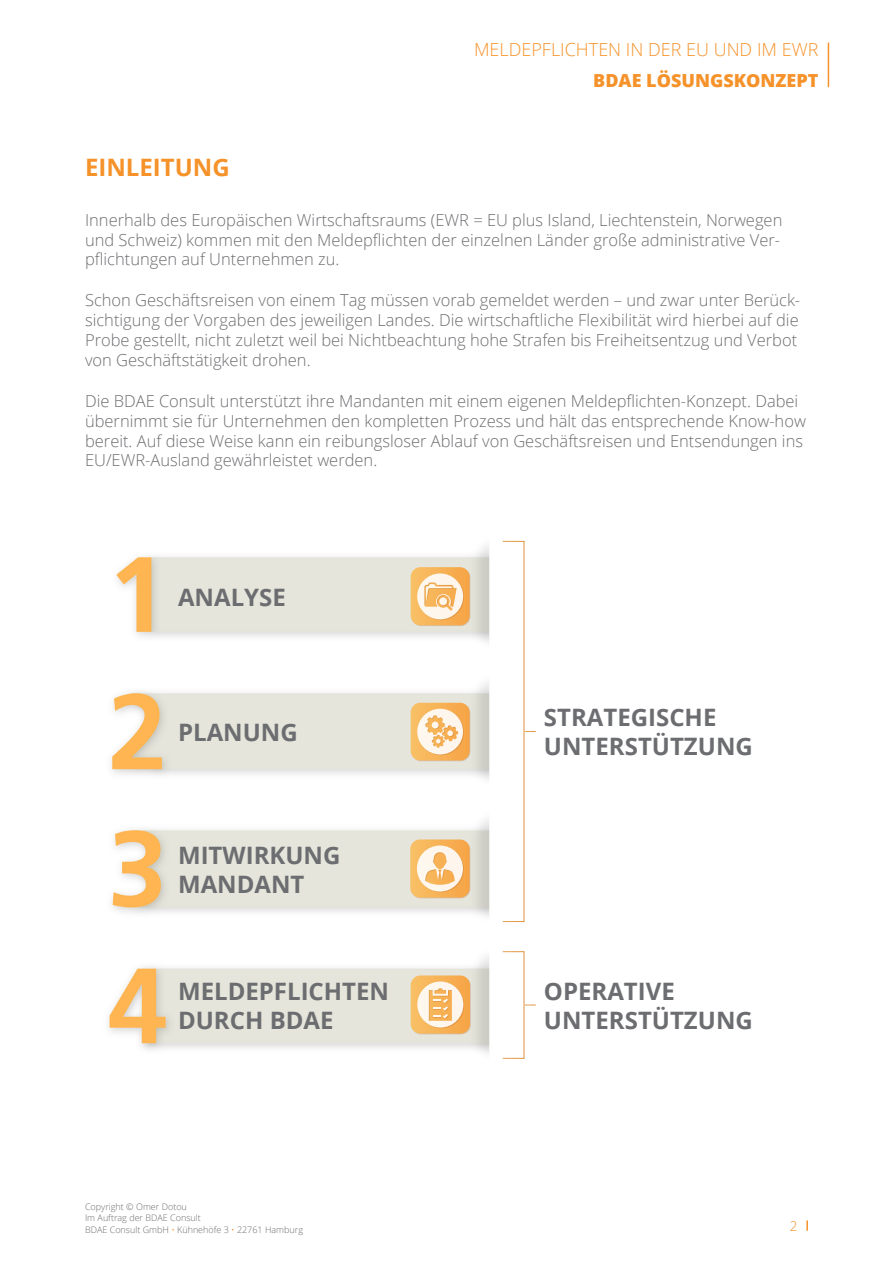
<style>
.page{position:relative;width:893px;height:1263px;background:#fff}
.page>*{position:absolute;margin:0;border:0;box-sizing:border-box;transform-origin:0 0}
.t1{font:700 24px/28.8px "Open Sans";color:#6c6d70}
.t2{font:700 24px "Open Sans";color:#f6922a}
.t3{font:300 18px "Open Sans";color:#f6922a}
.t4{font:800 18px "Open Sans";color:#f6922a}
.t5{font:300 16.5px/19.8px "Open Sans";color:#6c6d70}
.t6{font:300 13.5px "Open Sans";color:#f6922a}
.t7{font:300 9px/10.8px "Open Sans";color:#6c6d70}
.s1{color:#f6922a}
</style>
<div class="page">
<hr style="left:828px;top:43px;width:1px;height:44px;background:#f6922a">
<svg style="left:806px;top:1220px;width:2px;height:11px"></svg>
<img style="left:108px;top:545px;width:382px;height:509px">
<svg style="left:411px;top:567px;width:59px;height:58px;background:#f7c889"></svg>
<svg style="left:411px;top:976px;width:60px;height:58px"></svg>
<svg style="left:411px;top:975px;width:59px;height:58px;background:#f7c787"></svg>
<svg style="left:410px;top:839px;width:60px;height:58px;background:#f7c98c"></svg>
<svg style="left:411px;top:703px;width:59px;height:57px;background:#f7ca8d"></svg>
<div style="left:502px;top:541px;width:22px;height:381px;border:1px solid #fff"></div>
<div style="left:502px;top:951px;width:22px;height:108px;border:1px solid #fff"></div>
<p class="t2" style="left:85px;top:150px;width:146px">EINLEITUNG</p>
<p class="t3" style="left:474px;top:37px;width:346px">MELDEPFLICHTEN IN DER EU UND IM EWR</p>
<p class="t4" style="left:593px;top:67px;width:227px">BDAE LÖSUNGSKONZEPT</p>
<p class="t5" style="left:85px;top:209px;width:699px">Innerhalb des Europäischen Wirtschaftsraums (EWR = EU plus Island, Liechtenstein, Norwegen und Schweiz) kommen mit den Meldepflichten der einzelnen Länder große administrative Ver&shy;pflichtungen auf Unternehmen zu.</p>
<p class="t5" style="left:85px;top:290px;width:717px">Schon Geschäftsreisen von einem Tag müssen vorab gemeldet werden – und zwar unter Berück&shy;sichtigung der Vorgaben des jeweiligen Landes. Die wirtschaftliche Flexibilität wird hierbei auf die Probe gestellt, nicht zuletzt weil bei Nichtbeachtung hohe Strafen bis Freiheitsentzug und Verbot von Geschäftstätigkeit drohen.</p>
<p class="t5" style="left:85px;top:391px;width:722px">Die BDAE Consult unterstützt ihre Mandanten mit einem eigenen Meldepflichten-Konzept. Dabei übernimmt sie für Unternehmen den kompletten Prozess und hält das entsprechende Know-how bereit. Auf diese Weise kann ein reibungsloser Ablauf von Geschäftsreisen und Entsendungen ins EU/EWR-Ausland gewährleistet werden.</p>
<p class="t1" style="left:178px;top:582px;width:109px">ANALYSE</p>
<p class="t1" style="left:178px;top:717px;width:121px">PLANUNG</p>
<p class="t1" style="left:178px;top:840px;width:164px">MITWIRKUNG<br>MANDANT</p>
<p class="t1" style="left:178px;top:976px;width:213px">MELDEPFLICHTEN<br>DURCH BDAE</p>
<p class="t1" style="left:544px;top:702px;width:174px">STRATEGISCHE</p>
<p class="t1" style="left:544px;top:731px;width:210px">UNTERSTÜTZUNG</p>
<p class="t1" style="left:544px;top:976px;width:132px">OPERATIVE</p>
<p class="t1" style="left:544px;top:1005px;width:210px">UNTERSTÜTZUNG</p>
<p class="t7" style="left:85px;top:1201px;width:117px">Copyright © Omer Dotou<br>Im Auftrag der BDAE Consult</p>
<p class="t7" style="left:85px;top:1224px;width:220px">BDAE Consult GmbH <span class="s1">•</span> Kühnehöfe 3 <span class="s1">•</span> 22761 Hamburg</p>
<p class="t6" style="left:790px;top:1216px;width:9px">2</p>
</div>
